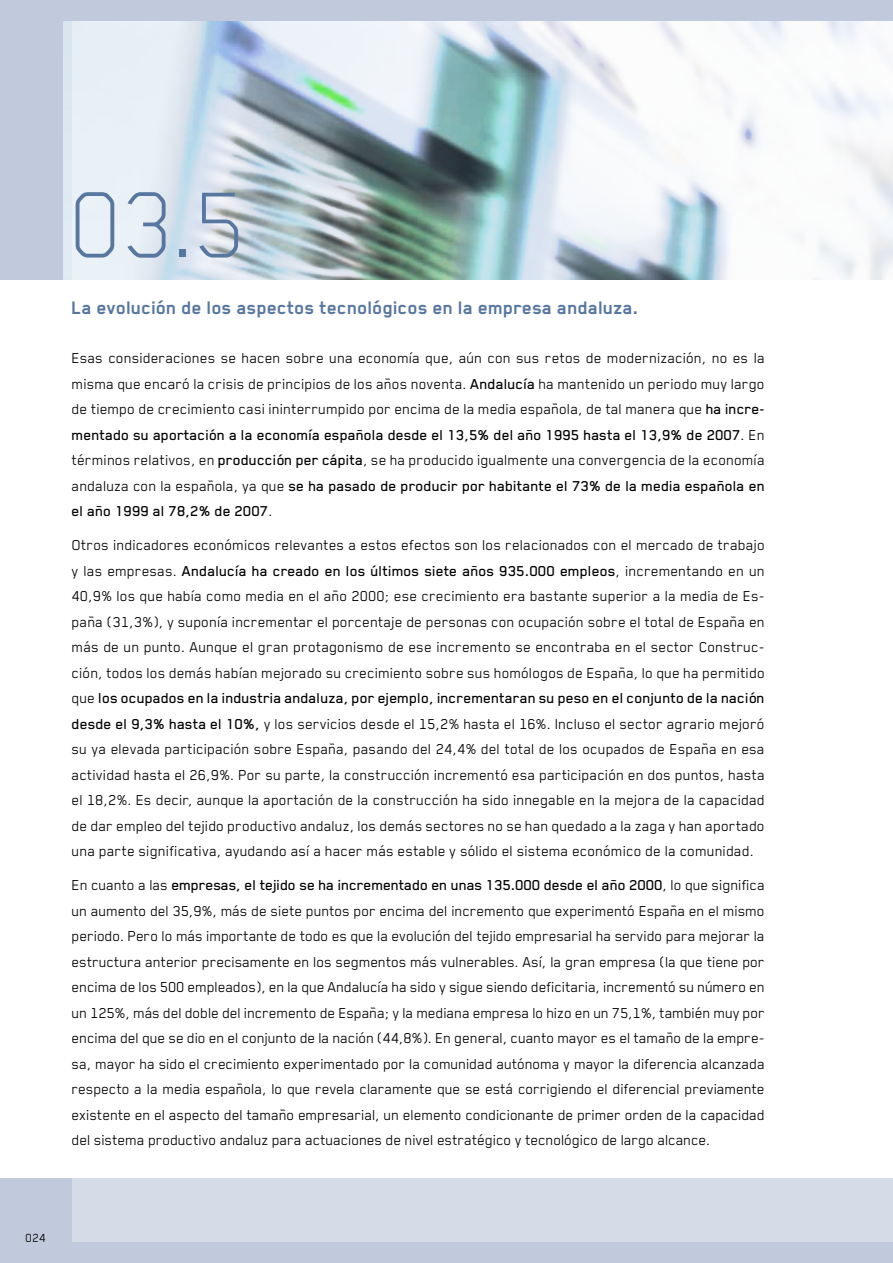
<style>
.page{position:relative;width:893px;height:1263px;background:#c0cadc}
.page>*{position:absolute;margin:0;border:0;box-sizing:border-box;transform-origin:0 0}
.t1{font:100 108px "Blender";color:#5777a0}
.t2{font:700 21px "Blender";color:#5777a0}
.t3{font:16.5px/25.5px "Blender";color:#000;text-align:justify}
.t4{font:13.5px "Blender";color:#000}
.s1{font-weight:500}
</style>
<div class="page">
<div style="left:72px;top:21px;width:821px;height:1221px;background:#d5dbe7"></div>
<img style="left:64px;top:21px;width:829px;height:260px">
<div style="left:0;top:281px;width:893px;height:897px;background:#fff"></div>
<h1 class="t1" style="left:72px;top:163px;width:178px">03.5</h1>
<p class="t2" style="left:72px;top:297px;width:569px">La evolución de los aspectos tecnológicos en la empresa andaluza.</p>
<p class="t3" style="left:72px;top:345px;width:695px">Esas consideraciones se hacen sobre una economía que, aún con sus retos de modernización, no es la misma que encaró la crisis de principios de los años noventa. <span class="s1">Andalucía</span> ha mantenido un periodo muy largo de tiempo de crecimiento casi ininterrumpido por encima de la media española, de tal manera que <span class="s1">ha incre&shy;mentado su aportación a la economía española desde el 13,5% del año 1995 hasta el 13,9% de 2007</span>. En términos relativos, en <span class="s1">producción per cápita</span>, se ha producido igualmente una convergencia de la economía andaluza con la española, ya que <span class="s1">se ha pasado de producir por habitante el 73% de la media española en el año 1999 al 78,2% de 2007</span>.</p>
<p class="t3" style="left:72px;top:532px;width:695px">Otros indicadores económicos relevantes a estos efectos son los relacionados con el mercado de trabajo y las empresas. <span class="s1">Andalucía ha creado en los últimos siete años 935.000 empleos</span>, incrementando en un 40,9% los que había como media en el año 2000; ese crecimiento era bastante superior a la media de Es&shy;paña (31,3%), y suponía incrementar el porcentaje de personas con ocupación sobre el total de España en más de un punto. Aunque el gran protagonismo de ese incremento se encontraba en el sector Construc&shy;ción, todos los demás habían mejorado su crecimiento sobre sus homólogos de España, lo que ha permitido que <span class="s1">los ocupados en la industria andaluza, por ejemplo, incrementaran su peso en el conjunto de la nación desde el 9,3% hasta el 10%,</span> y los servicios desde el 15,2% hasta el 16%. Incluso el sector agrario mejoró su ya elevada participación sobre España, pasando del 24,4% del total de los ocupados de España en esa actividad hasta el 26,9%. Por su parte, la construcción incrementó esa participación en dos puntos, hasta el 18,2%. Es decir, aunque la aportación de la construcción ha sido innegable en la mejora de la capacidad de dar empleo del tejido productivo andaluz, los demás sectores no se han quedado a la zaga y han aportado una parte significativa, ayudando así a hacer más estable y sólido el sistema económico de la comunidad.</p>
<p class="t3" style="left:72px;top:872px;width:695px">En cuanto a las <span class="s1">empresas, el tejido se ha incrementado en unas 135.000 desde el año 2000</span>, lo que significa un aumento del 35,9%, más de siete puntos por encima del incremento que experimentó España en el mismo periodo. Pero lo más importante de todo es que la evolución del tejido empresarial ha servido para mejorar la estructura anterior precisamente en los segmentos más vulnerables. Así, la gran empresa (la que tiene por encima de los 500 empleados), en la que Andalucía ha sido y sigue siendo deficitaria, incrementó su número en un 125%, más del doble del incremento de España; y la mediana empresa lo hizo en un 75,1%, también muy por encima del que se dio en el conjunto de la nación (44,8%). En general, cuanto mayor es el tamaño de la empre&shy;sa, mayor ha sido el crecimiento experimentado por la comunidad autónoma y mayor la diferencia alcanzada respecto a la media española, lo que revela claramente que se está corrigiendo el diferencial previamente existente en el aspecto del tamaño empresarial, un elemento condicionante de primer orden de la capacidad del sistema productivo andaluz para actuaciones de nivel estratégico y tecnológico de largo alcance.</p>
<p class="t4" style="left:26px;top:1230px;width:22px">024</p>
</div>
